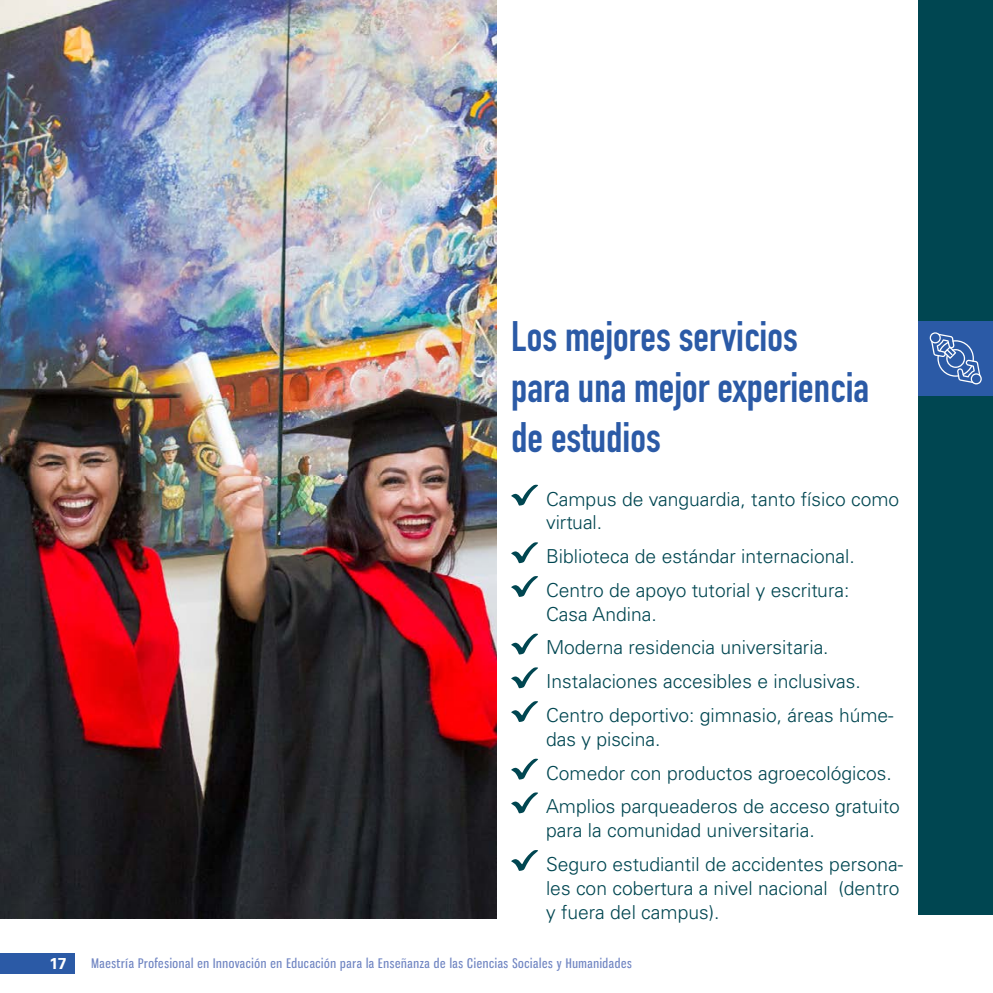
<style>
.page{position:relative;width:993px;height:993px;background:#fff}
.page>*{position:absolute;margin:0;border:0;box-sizing:border-box;transform-origin:0 0}
.t1{font:700 42px/50.4px "DIN Condensed";color:#2b5aa6}
.t2{font:300 19.25px/33.8px "Univers LT Std";color:#004651}
.t3{font:700 15.75px "Univers LT Std";color:#fff}
.t4{font:13.12px "Gnuolane Rg";letter-spacing:.05em;color:#7085c2}
</style>
<div class="page">
<div style="left:0;top:952px;width:74px;height:21px;background:#2b5aa6"></div>
<div style="left:918px;top:0;width:74px;height:914px;background:#004651"></div>
<div style="left:918px;top:321px;width:74px;height:74px;background:#2b5aa6"></div>
<svg style="left:929px;top:332px;width:53px;height:52px"></svg>
<svg style="left:511px;top:484px;width:27px;height:21px"></svg>
<svg style="left:511px;top:542px;width:27px;height:21px"></svg>
<svg style="left:511px;top:576px;width:27px;height:21px"></svg>
<svg style="left:511px;top:633px;width:27px;height:21px"></svg>
<svg style="left:511px;top:667px;width:27px;height:21px"></svg>
<svg style="left:511px;top:701px;width:27px;height:21px"></svg>
<svg style="left:511px;top:758px;width:27px;height:21px"></svg>
<svg style="left:511px;top:792px;width:27px;height:21px"></svg>
<svg style="left:511px;top:850px;width:27px;height:20px"></svg>
<img style="left:0;top:0;width:496px;height:918px">
<h1 class="t1" style="left:511px;top:311px;width:359px">Los mejores servicios<br>para una mejor experiencia de estudios</h1>
<p class="t2" style="left:546px;top:486px;width:355px;line-height:23.8px">Campus de vanguardia, tanto físico como virtual.</p>
<p class="t2" style="left:546px;top:539px;width:310px">Biblioteca de estándar internacional.<br>Centro de apoyo tutorial y escritura:</p>
<p class="t2" style="left:546px;top:596px;width:349px">Casa Andina.<br>Moderna residencia universitaria.<br>Instalaciones accesibles e inclusivas.<br>Centro deportivo: gimnasio, áreas húme-</p>
<p class="t2" style="left:546px;top:721px;width:355px">das y piscina.<br>Comedor con productos agroecológicos.<br>Amplios parqueaderos de acceso gratuito</p>
<p class="t2" style="left:546px;top:813px;width:358px">para la comunidad universitaria.<br>Seguro estudiantil de accidentes persona-</p>
<p class="t2" style="left:546px;top:875px;width:355px;line-height:23.8px">les con cobertura a nivel nacional (dentro y fuera del campus).</p>
<p class="t3" style="left:49px;top:953px;width:19px">17</p>
<p class="t4" style="left:92px;top:954px;width:541px">Maestría Profesional en Innovación en Educación para la Enseñanza de las Ciencias Sociales y Humanidades</p>
</div>
